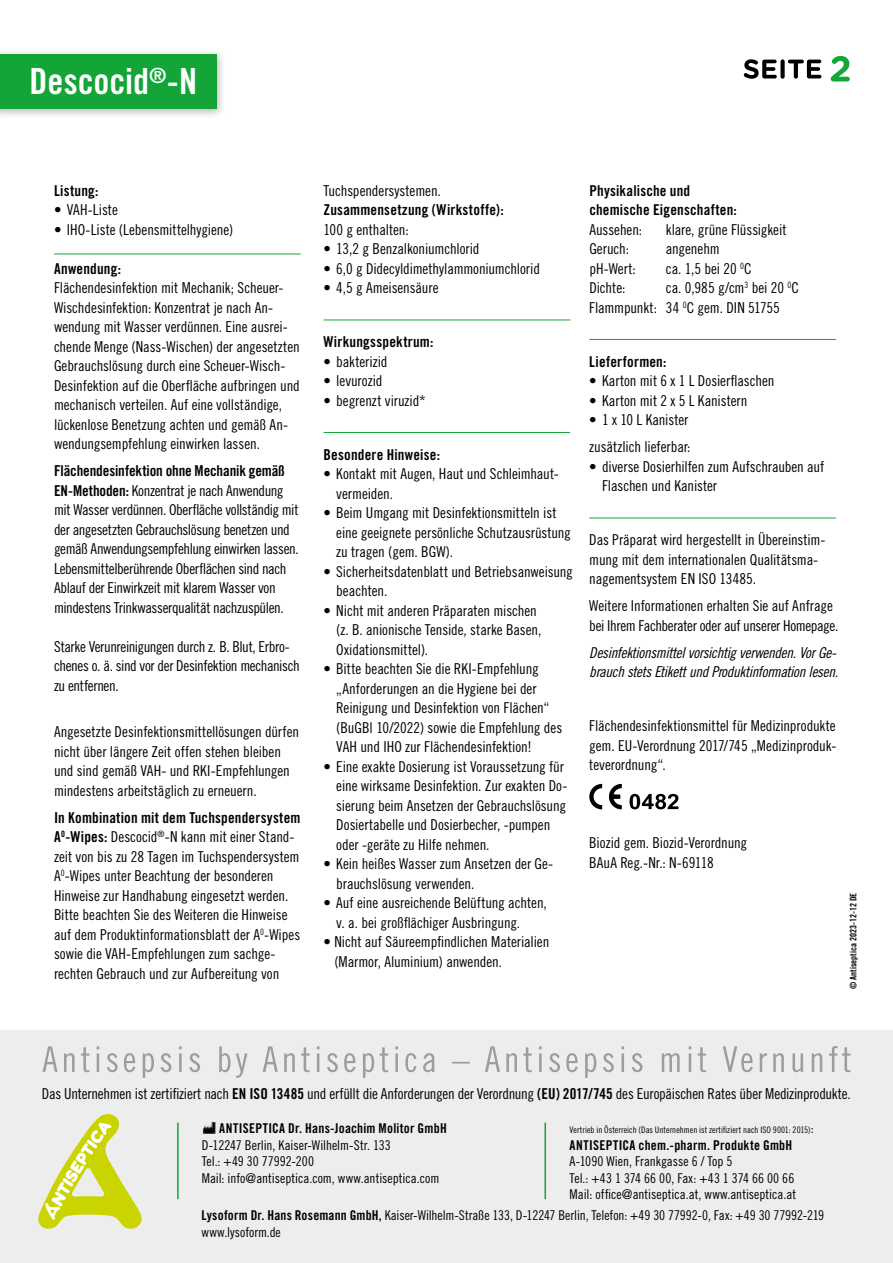
<style>
.page{position:relative;width:893px;height:1263px;background:#fff}
.page>*{position:absolute;margin:0;border:0;box-sizing:border-box;transform-origin:0 0}
.t1{font:36px "Trade Gothic LT Std Bd Cn 20";letter-spacing:-.005em;color:#fff}
.t2{font:15px/19.5px "Trade Gothic LT Std Cn 18";letter-spacing:-.005em;color:#000}
.t3{font:15px/19.5px "Trade Gothic LT Std Cn 18";letter-spacing:-.025em;color:#000}
.t4{font:15px/19.5px "Trade Gothic LT Std Bd Cn 20";letter-spacing:.01em;color:#000}
.t5{font:15px/19.5px "Trade Gothic LT Std Cn 18 Obl";letter-spacing:-.02em;color:#000}
.t6{font:15px "Trade Gothic LT Std Bd Cn 20";letter-spacing:-.01em;color:#000}
.t7{font:13.5px/16.5px "Trade Gothic LT Std Cn 18";color:#000}
.t8{font:13.5px "Trade Gothic LT Std Bd Cn 20";letter-spacing:.02em;color:#000}
.t9{font:9px "Trade Gothic LT Std Cn 18";letter-spacing:.005em;color:#000}
.t10{font:9px "Trade Gothic LT Std Bd Cn 20";color:#000}
.s1{font-family:"Trade Gothic LT Std Bd Cn 20"}
.s2{font-size:13.5px}
</style>
<div class="page">
<svg style="left:831px;top:56px;width:19px;height:25px"></svg>
<svg style="left:744px;top:59px;width:77px;height:20px"></svg>
<div style="left:0;top:49px;width:226px;height:71px;background:#000;opacity:.29"></div>
<div style="left:0;top:54px;width:216px;height:55px;background:#13a538"></div>
<div style="left:0;top:1030px;width:893px;height:233px;background:#ededed"></div>
<svg style="left:43px;top:1046px;width:807px;height:32px"></svg>
<svg style="left:38px;top:1114px;width:104px;height:115px"></svg>
<hr style="left:177px;top:1123px;width:2px;height:76px;background:#13a538">
<hr style="left:544px;top:1123px;width:2px;height:76px;background:#13a538">
<svg style="left:203px;top:1122px;width:12px;height:11px"></svg>
<hr style="left:54px;top:254px;width:247px;height:1px;background:#13a538">
<hr style="left:324px;top:320px;width:246px;height:1px;background:#13a538">
<hr style="left:324px;top:432px;width:246px;height:1px;background:#13a538">
<hr style="left:589px;top:339px;width:247px;height:1px;background:#13a538">
<hr style="left:589px;top:518px;width:247px;height:1px;background:#13a538">
<svg style="left:630px;top:794px;width:48px;height:15px"></svg>
<svg style="left:589px;top:784px;width:33px;height:25px"></svg>
<h1 class="t1" style="left:30px;top:60px;width:169px">Descocid<sup>®</sup>-N</h1>
<p class="t4" style="left:54px;top:181px;width:46px">Listung:</p>
<p class="t2" style="left:54px;top:200px;width:65px">• VAH-Liste</p>
<p class="t2" style="left:54px;top:220px;width:181px">• IHO-Liste (Lebensmittelhygiene)</p>
<p class="t4" style="left:54px;top:259px;width:69px">Anwendung:</p>
<p class="t2" style="left:54px;top:278px;width:247px">Flächendesinfektion mit Mechanik; Scheuer-Wischdesinfektion: Konzentrat je nach An&shy;wendung mit Wasser verdünnen. Eine ausrei&shy;chende Menge (Nass-Wischen) der angesetzten Gebrauchslösung durch eine Scheuer-Wisch-Desinfektion auf die Oberfläche aufbringen und mechanisch verteilen. Auf eine vollständige, lückenlose Benetzung achten und gemäß An&shy;wendungsempfehlung einwirken lassen.</p>
<p class="t6" style="left:54px;top:462px;width:232px">Flächendesinfektion ohne Mechanik gemäß</p>
<p class="t3" style="left:54px;top:481px;width:246px"><span class="s1">EN-Methoden:</span> Konzentrat je nach Anwendung mit Wasser verdünnen. Oberfläche vollständig mit der angesetzten Gebrauchslösung benetzen und gemäß Anwendungsempfehlung einwirken lassen.<br>Lebensmittelberührende Oberflächen sind nach Ablauf der Einwirkzeit mit klarem Wasser von mindestens Trinkwasserqualität nachzuspülen.</p>
<p class="t3" style="left:54px;top:637px;width:247px">Starke Verunreinigungen durch z. B. Blut, Erbro&shy;chenes o. ä. sind vor der Desinfektion mechanisch zu entfernen.</p>
<p class="t2" style="left:54px;top:722px;width:247px">Angesetzte Desinfektionsmittellösungen dürfen nicht über längere Zeit offen stehen bleiben und sind gemäß VAH- und RKI-Empfehlungen mindestens arbeitstäglich zu erneuern.</p>
<p class="t4" style="left:54px;top:808px;width:248px">In Kombination mit dem Tuchspendersystem</p>
<p class="t2" style="left:54px;top:827px;width:248px"><span class="s1">A</span><sup>0</sup><span class="s1">-Wipes:</span> Descocid<sup>®</sup>-N kann mit einer Stand&shy;zeit von bis zu 28 Tagen im Tuchspendersystem A<sup>0</sup>-Wipes unter Beachtung der besonderen Hinweise zur Handhabung eingesetzt werden.<br>Bitte beachten Sie des Weiteren die Hinweise auf dem Produktinformationsblatt der A<sup>0</sup>-Wipes sowie die VAH-Empfehlungen zum sachge&shy;rechten Gebrauch und zur Aufbereitung von</p>
<p class="t2" style="left:324px;top:181px;width:119px">Tuchspendersystemen.</p>
<p class="t4" style="left:324px;top:200px;width:182px">Zusammensetzung (Wirkstoffe):</p>
<p class="t2" style="left:324px;top:220px;width:87px">100 g enthalten:</p>
<p class="t2" style="left:324px;top:239px;width:158px">• 13,2 g Benzalkoniumchlorid</p>
<p class="t2" style="left:324px;top:259px;width:218px">• 6,0 g Didecyldimethylammoniumchlorid</p>
<p class="t2" style="left:324px;top:278px;width:117px">• 4,5 g Ameisensäure</p>
<p class="t4" style="left:324px;top:332px;width:111px">Wirkungsspektrum:</p>
<p class="t2" style="left:324px;top:352px;width:65px">• bakterizid</p>
<p class="t2" style="left:324px;top:371px;width:60px">• levurozid</p>
<p class="t2" style="left:324px;top:391px;width:104px">• begrenzt viruzid*</p>
<p class="t4" style="left:324px;top:445px;width:118px">Besondere Hinweise:</p>
<p class="t2" style="left:336px;top:464px;width:224px;text-indent:-13px">• Kontakt mit Augen, Haut und Schleimhaut&shy;vermeiden.</p>
<p class="t2" style="left:336px;top:503px;width:236px;text-indent:-13px">• Beim Umgang mit Desinfektionsmitteln ist eine geeignete persönliche Schutzausrüstung zu tragen (gem. BGW).</p>
<p class="t2" style="left:336px;top:562px;width:238px;text-indent:-13px">• Sicherheitsdatenblatt und Betriebsanweisung beachten.</p>
<p class="t2" style="left:336px;top:601px;width:207px;text-indent:-13px">• Nicht mit anderen Präparaten mischen (z. B. anionische Tenside, starke Basen,<br>Oxidationsmittel).</p>
<p class="t2" style="left:336px;top:659px;width:227px;text-indent:-13px">• Bitte beachten Sie die RKI-Empfehlung „Anforderungen an die Hygiene bei der Reinigung und Desinfektion von Flächen“ (BuGBl 10/2022) sowie die Empfehlung des VAH und IHO zur Flächendesinfektion!</p>
<p class="t2" style="left:336px;top:757px;width:233px;text-indent:-13px">• Eine exakte Dosierung ist Voraussetzung für eine wirksame Desinfektion. Zur exakten Do&shy;sierung beim Ansetzen der Gebrauchslösung Dosiertabelle und Dosierbecher, -pumpen oder -geräte zu Hilfe nehmen.</p>
<p class="t2" style="left:336px;top:854px;width:218px;text-indent:-13px">• Kein heißes Wasser zum Ansetzen der Ge&shy;brauchslösung verwenden.</p>
<p class="t2" style="left:336px;top:893px;width:212px;text-indent:-13px">• Auf eine ausreichende Belüftung achten, v. a. bei großflächiger Ausbringung.</p>
<p class="t2" style="left:334px;top:932px;width:216px;text-indent:-11px">• Nicht auf Säureempfindlichen Materialien (Marmor, Aluminium) anwenden.</p>
<p class="t4" style="left:589px;top:181px;width:149px">Physikalische und chemische Eigenschaften:</p>
<p class="t2" style="left:589px;top:220px;width:54px">Aussehen:</p>
<p class="t2" style="left:666px;top:220px;width:122px">klare, grüne Flüssigkeit</p>
<p class="t2" style="left:589px;top:239px;width:41px">Geruch:</p>
<p class="t2" style="left:666px;top:239px;width:55px">angenehm</p>
<p class="t2" style="left:589px;top:259px;width:48px">pH-Wert:</p>
<p class="t2" style="left:666px;top:259px;width:87px">ca. 1,5 bei 20 <sup>0</sup>C</p>
<p class="t2" style="left:589px;top:278px;width:38px">Dichte:</p>
<p class="t2" style="left:589px;top:278px;width:211px;text-indent:77px">ca. 0,985 g/cm<sup>3</sup> bei 20 <sup>0</sup>C<br>Flammpunkt: 34 <sup>0</sup>C gem. DIN 51755</p>
<p class="t4" style="left:589px;top:352px;width:79px">Lieferformen:</p>
<p class="t2" style="left:589px;top:371px;width:187px">• Karton mit 6 x 1 L Dosierflaschen</p>
<p class="t2" style="left:589px;top:391px;width:160px">• Karton mit 2 x 5 L Kanistern</p>
<p class="t2" style="left:589px;top:406px;width:103px;line-height:27px">• 1 x 10 L Kanister zusätzlich lieferbar:</p>
<p class="t2" style="left:602px;top:457px;width:224px;text-indent:-13px">• diverse Dosierhilfen zum Aufschrauben auf<br>Flaschen und Kanister</p>
<p class="t2" style="left:589px;top:530px;width:238px">Das Präparat wird hergestellt in Übereinstim&shy;mung mit dem internationalen Qualitätsma&shy;nagementsystem EN ISO 13485.</p>
<p class="t2" style="left:589px;top:596px;width:251px">Weitere Informationen erhalten Sie auf Anfrage bei Ihrem Fachberater oder auf unserer Homepage.</p>
<p class="t5" style="left:589px;top:643px;width:250px">Desinfektionsmittel vorsichtig verwenden. Vor Ge&shy;brauch stets Etikett und Produktinformation lesen.</p>
<p class="t2" style="left:589px;top:716px;width:249px;text-align:justify">Flächendesinfektionsmittel für Medizinprodukte gem. EU-Verordnung 2017/745 „Medizinproduk&shy;teverordnung“.</p>
<p class="t2" style="left:589px;top:833px;width:159px">Biozid gem. Biozid-Verordnung<br>BAuA Reg.-Nr.: N-69118</p>
<p class="t10" style="left:848px;top:989px;width:98px;rotate:-90deg">© Antiseptica 2023-12-12 DE</p>
<p class="t2" style="left:42px;top:1083px;width:810px">Das Unternehmen ist zertifiziert nach <span class="s1">EN ISO 13485</span> und erfüllt die Anforderungen der Verordnung <span class="s1">(EU) 2017/745</span> des Europäischen Rates über Medizinprodukte.</p>
<p class="t9" style="left:570px;top:1124px;width:246px">Vertrieb in Österreich (Das Unternehmen ist zertifiziert nach ISO 9001: 2015)<span class="s2">:</span></p>
<p class="t8" style="left:570px;top:1136px;width:224px">ANTISEPTICA chem.-pharm. Produkte GmbH</p>
<p class="t7" style="left:570px;top:1153px;width:228px">A-1090 Wien, Frankgasse 6 / Top 5<br>Tel.: +43 1 374 66 00, Fax: +43 1 374 66 00 66<br>Mail: office@antiseptica.at, www.antiseptica.at</p>
<p class="t7" style="left:202px;top:1207px;width:624px"><span class="s1">Lysoform Dr. Hans Rosemann GmbH,</span> Kaiser-Wilhelm-Straße 133, D-12247 Berlin, Telefon: +49 30 77992-0, Fax: +49 30 77992-219 www.lysoform.de</p>
<p class="t8" style="left:219px;top:1120px;width:229px">ANTISEPTICA Dr. Hans-Joachim Molitor GmbH</p>
<p class="t7" style="left:202px;top:1136px;width:239px">D-12247 Berlin, Kaiser-Wilhelm-Str. 133<br>Tel.: +49 30 77992-200<br>Mail: info@antiseptica.com, www.antiseptica.com</p>
</div>
